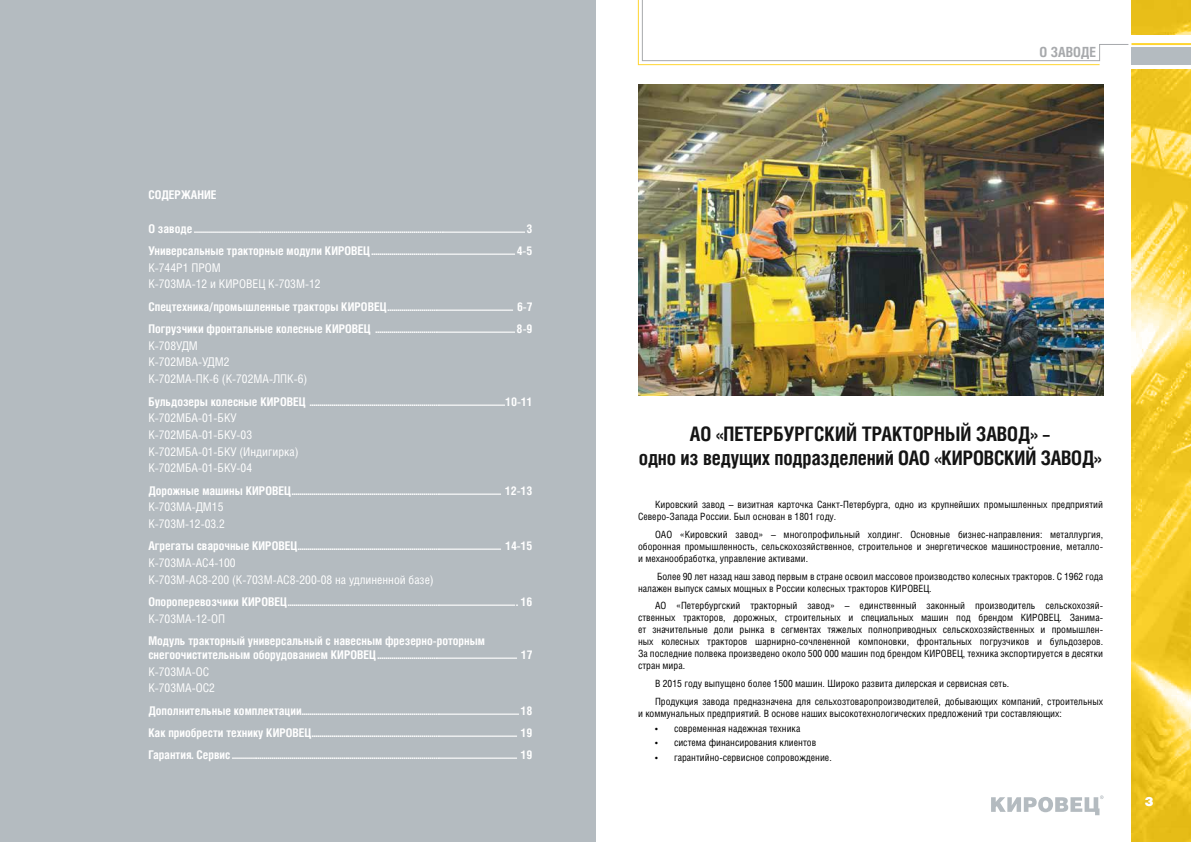
<style>
.page{position:relative;width:1191px;height:842px;background:#fff}
.page>*{position:absolute;margin:0;border:0;box-sizing:border-box;transform-origin:0 0}
.t1{font:700 20px/24px "Helios Cond";letter-spacing:-.01em;color:#141414;text-align:center}
.t2{font:700 14px "Helios Cond";color:#a7a9ac}
.t3{font:900 13px "Helios";color:#fff}
.t4{font:700 12px/22.3px "Helios Cond";color:#fff}
.t5{font:12px/16.7px "Helios Cond";color:#fff}
.t6{font:10px/12px "Helios Cond";color:#000}
</style>
<div class="page">
<div style="left:1130px;top:36px;width:61px;height:33px;background:linear-gradient(to right,#fff,#fff)"></div>
<div style="left:1131px;top:48px;width:60px;height:17px;background:#b4bbc0"></div>
<svg style="left:637px;top:0;width:492px;height:66px"></svg>
<hr style="left:1131px;top:43px;width:60px;height:2px;background:#ffd530">
<div style="left:1131px;top:0;width:60px;height:36px;background:#e8be19"></div>
<svg style="left:1131px;top:69px;width:60px;height:773px;background:#f4cf3d"></svg>
<svg style="left:991px;top:795px;width:112px;height:20px"></svg>
<div style="left:0;top:0;width:595px;height:842px;background:#b4bbc0"></div>
<img style="left:638px;top:84px;width:465px;height:311px">
<p class="t4" style="left:148px;top:184px;width:70px">СОДЕРЖАНИЕ</p>
<p class="t4" style="left:148px;top:217px;width:386px">О заводе ......................................................................................................................................................................3<br>Универсальные тракторные модули КИРОВЕЦ........................................................................ 4-5</p>
<p class="t5" style="left:148px;top:259px;width:174px">К-744Р1 ПРОМ<br>К-703МА-12 и КИРОВЕЦ К-703М-12</p>
<p class="t4" style="left:148px;top:295px;width:385px">Спецтехника/промышленные тракторы КИРОВЕЦ............................................................... 6-7<br>Погрузчики фронтальные колесные КИРОВЕЦ ...................................................................... 8-9</p>
<p class="t5" style="left:148px;top:337px;width:160px">К-708УДМ<br>К-702МВА-УДМ2<br>К-702МА-ПК-6 (К-702МА-ЛПК-6)</p>
<p class="t4" style="left:148px;top:390px;width:385px">Бульдозеры колесные КИРОВЕЦ ..................................................................................................10-11</p>
<p class="t5" style="left:148px;top:409px;width:152px">К-702МБА-01-БКУ<br>К-702МБА-01-БКУ-03<br>К-702МБА-01-БКУ (Индигирка)<br>К-702МБА-01-БКУ-04</p>
<p class="t4" style="left:148px;top:479px;width:385px">Дорожные машины КИРОВЕЦ......................................................................................................... 12-13</p>
<p class="t5" style="left:148px;top:498px;width:78px">К-703МА-ДМ15<br>К-703М-12-03.2</p>
<p class="t4" style="left:148px;top:534px;width:386px">Агрегаты сварочные КИРОВЕЦ...................................................................................................... 14-15</p>
<p class="t5" style="left:148px;top:554px;width:287px">К-703МА-АС4-100<br>К-703М-АС8-200 (К-703М-АС8-200-08 на удлиненной базе)</p>
<p class="t4" style="left:148px;top:590px;width:386px">Опороперевозчики КИРОВЕЦ................................................................................................................... 16</p>
<p class="t5" style="left:148px;top:610px;width:78px">К-703МА-12-ОП</p>
<p class="t4" style="left:148px;top:633px;width:385px;line-height:14px">Модуль тракторный универсальный с навесным фрезерно-роторным снегоочистительным оборудованием КИРОВЕЦ...................................................................... 17</p>
<p class="t5" style="left:148px;top:663px;width:68px">К-703МА-ОС<br>К-703МА-ОС2</p>
<p class="t4" style="left:148px;top:699px;width:385px;text-align:justify">Дополнительные комплектации............................................................................................................. 18<br>Как приобрести технику КИРОВЕЦ....................................................................................................... 19<br>Гарантия. Сервис ............................................................................................................................................... 19</p>
<p class="t2" style="left:1039px;top:43px;width:58px">О ЗАВОДЕ</p>
<h1 class="t1" style="left:639px;top:422px;width:464px">АО «ПЕТЕРБУРГСКИЙ ТРАКТОРНЫЙ ЗАВОД» –<br>одно из ведущих подразделений ОАО «КИРОВСКИЙ ЗАВОД»</h1>
<p class="t6" style="left:638px;top:499px;width:466px;text-indent:17px">Кировский завод – визитная карточка Санкт-Петербурга, одно из крупнейших промышленных предприятий<br>Северо-Запада России. Был основан в 1801 году.</p>
<p class="t6" style="left:638px;top:528px;width:466px;text-align:justify;text-indent:17px">ОАО «Кировский завод» – многопрофильный холдинг. Основные бизнес-направления: металлургия, оборонная промышленность, сельскохозяйственное, строительное и энергетическое машиностроение, металло&shy;и механообработка, управление активами.</p>
<p class="t6" style="left:638px;top:570px;width:466px;text-indent:19px">Более 90 лет назад наш завод первым в стране освоил массовое производство колесных тракторов. С 1962 года налажен выпуск самых мощных в России колесных тракторов КИРОВЕЦ.</p>
<p class="t6" style="left:638px;top:600px;width:466px;text-align:justify;text-indent:17px">АО «Петербургский тракторный завод» – единственный законный производитель сельскохозяй&shy;ственных тракторов, дорожных, строительных и специальных машин под брендом КИРОВЕЦ. Занима&shy;ет значительные доли рынка в сегментах тяжелых полноприводных сельскохозяйственных и промышлен&shy;ных колесных тракторов шарнирно-сочлененной компоновки, фронтальных погрузчиков и бульдозеров.<br>За последние полвека произведено около 500 000 машин под брендом КИРОВЕЦ, техника экспортируется в десятки стран мира.</p>
<p class="t6" style="left:655px;top:674px;width:449px;line-height:17.7px">В 2015 году выпущено более 1500 машин. Широко развита дилерская и сервисная сеть.<br>Продукция завода предназначена для сельхозтоваропроизводителей, добывающих компаний, строительных</p>
<p class="t6" style="left:638px;top:707px;width:425px">и коммунальных предприятий. В основе наших высокотехнологических предложений три составляющих:</p>
<p class="t6" style="left:655px;top:722px;width:147px">• современная надежная техника</p>
<p class="t6" style="left:655px;top:737px;width:163px">• система финансирования клиентов</p>
<p class="t6" style="left:655px;top:751px;width:178px">• гарантийно-сервисное сопровождение.</p>
<p class="t3" style="left:1144px;top:794px;width:10px">3</p>
</div>
